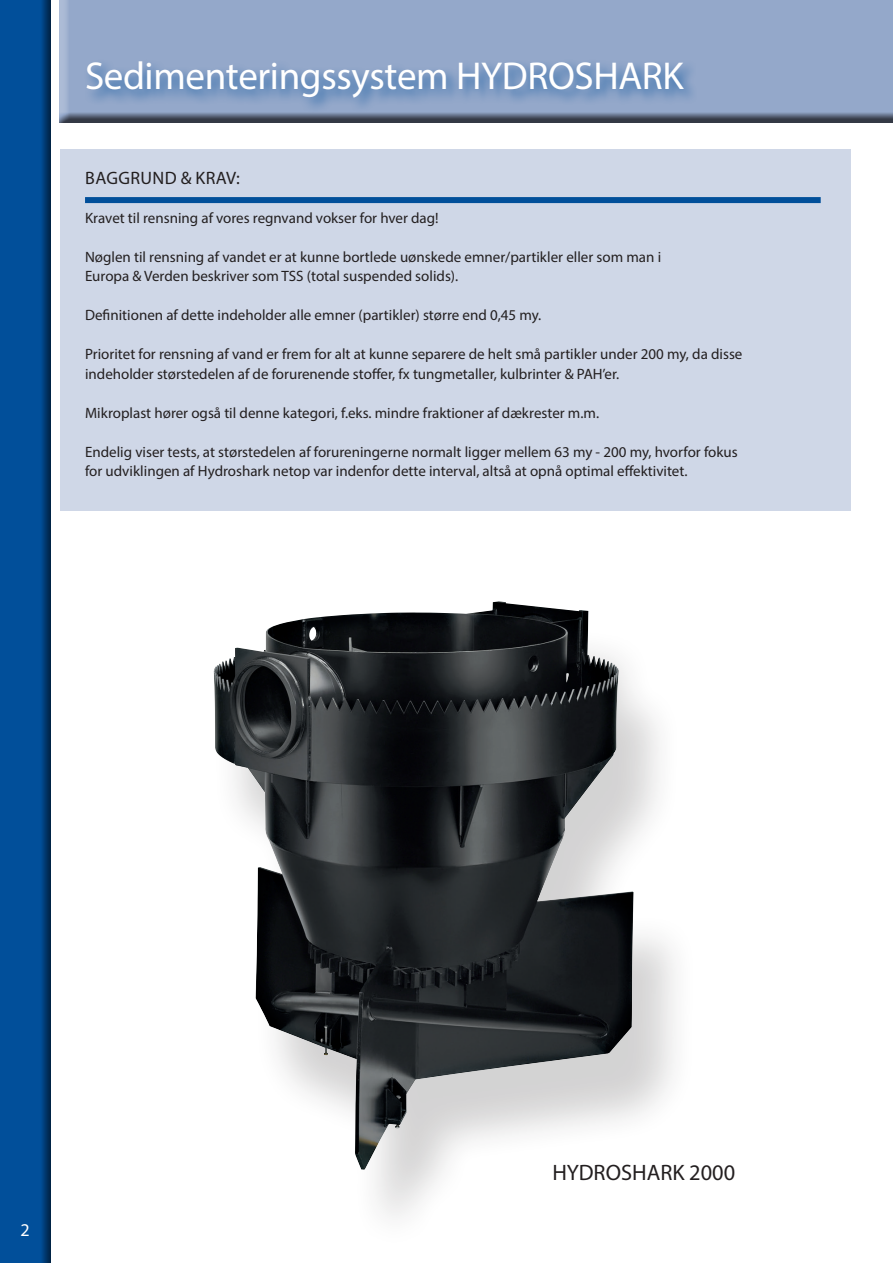
<style>
.page{position:relative;width:893px;height:1263px;background:#fff}
.page>*{position:absolute;margin:0;border:0;box-sizing:border-box;transform-origin:0 0}
.t1{font:39px "Myriad Pro";letter-spacing:-.01em;color:#fff}
.aufzählung{font:22.35px "Myriad Pro";color:#231f20}
.t2{font:18px "Myriad Pro";letter-spacing:.02em;color:#231f20}
.t3{font:18px "Myriad Pro";color:#fff}
.t4{font:15px/19.5px "Myriad Pro";color:#231f20}
</style>
<div class="page">
<div style="left:211px;top:621px;width:487px;height:632px;background:#231f20;opacity:.2"></div>
<img style="left:214px;top:601px;width:420px;height:569px">
<div style="left:55px;top:0;width:838px;height:124px;background:#231f20;opacity:.75"></div>
<div style="left:0;top:0;width:52px;height:1263px;background:#231f20;opacity:.75"></div>
<div style="left:84px;top:58px;width:615px;height:55px;background:#014f9a;opacity:.75"></div>
<div style="left:60px;top:150px;width:790px;height:361px;background:#cfd7e7"></div>
<div style="left:85px;top:197px;width:736px;height:6px;background:#014f9a"></div>
<p class="t1" style="left:85px;top:52px;width:600px">Sedimenteringssystem HYDROSHARK</p>
<p class="t2" style="left:85px;top:166px;width:156px">BAGGRUND &amp; KRAV:</p>
<p class="t4" style="left:85px;top:208px;width:355px">Kravet til rensning af vores regnvand vokser for hver dag!</p>
<p class="t4" style="left:85px;top:247px;width:578px">Nøglen til rensning af vandet er at kunne bortlede uønskede emner/partikler eller som man i</p>
<p class="t4" style="left:85px;top:266px;width:375px">Europa &amp; Verden beskriver som TSS (total suspended solids).</p>
<p class="t4" style="left:85px;top:305px;width:458px">Definitionen af dette indeholder alle emner (partikler) større end 0,45 my.</p>
<p class="t4" style="left:85px;top:344px;width:659px">Prioritet for rensning af vand er frem for alt at kunne separere de helt små partikler under 200 my, da disse indeholder størstedelen af de forurenende stoffer, fx tungmetaller, kulbrinter &amp; PAH’er.</p>
<p class="t4" style="left:85px;top:403px;width:516px">Mikroplast hører også til denne kategori, f.eks. mindre fraktioner af dækrester m.m.</p>
<p class="t4" style="left:85px;top:442px;width:654px">Endelig viser tests, at størstedelen af forureningerne normalt ligger mellem 63 my - 200 my, hvorfor fokus for udviklingen af Hydroshark netop var indenfor dette interval, altså at opnå optimal effektivitet.</p>
<p class="t3" style="left:20px;top:1219px;width:11px">2</p>
<p class="aufzählung" style="left:552px;top:1159px;width:184px">HYDROSHARK 2000</p>
</div>
